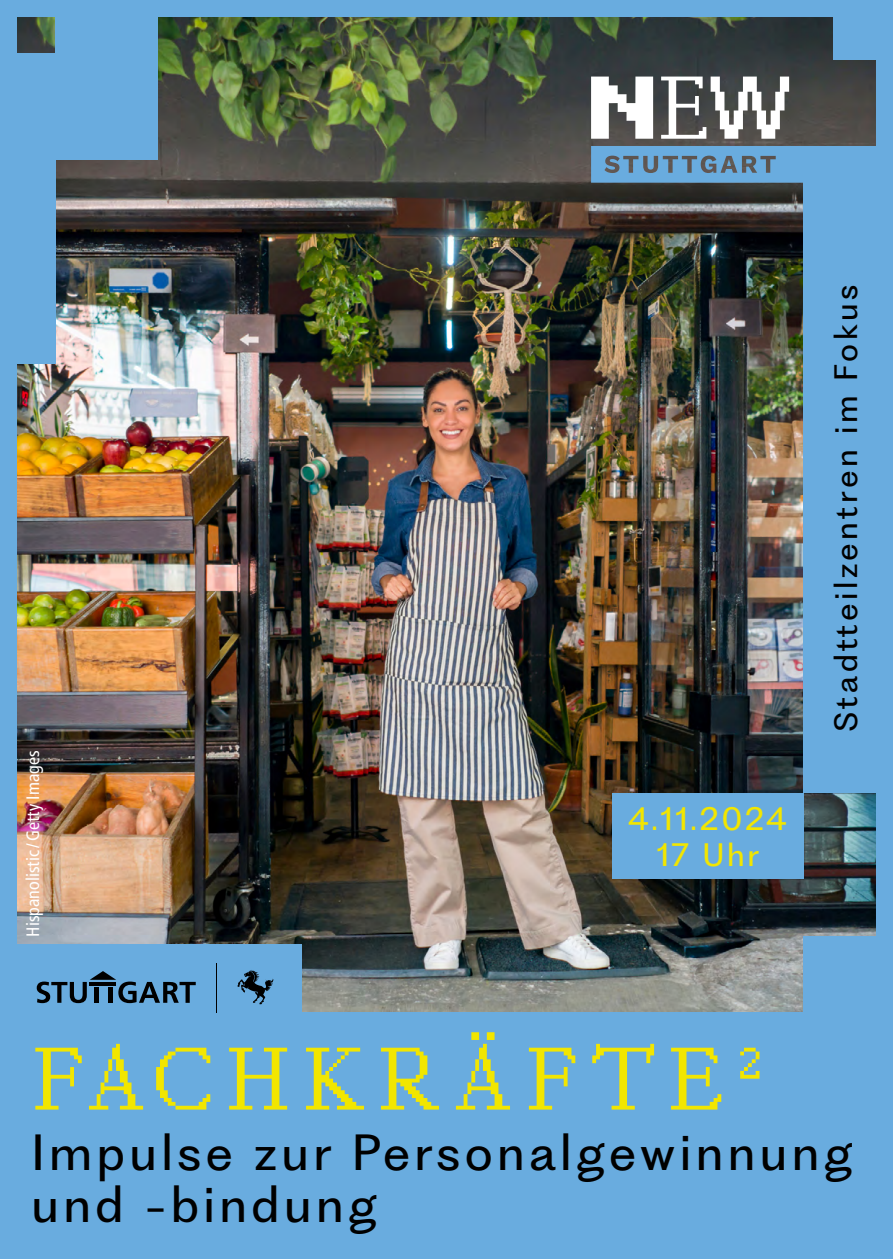
<style>
.page{position:relative;width:893px;height:1259px;background:#fff}
.page>*{position:absolute;margin:0;border:0;box-sizing:border-box;transform-origin:0 0}
.t1{font:96.6px "PP Mondwest";letter-spacing:.115em;color:#f2e600}
.t2{font:47.1px/52.5px "PP Fragment Sans";letter-spacing:.095em;color:#000}
.t3{font:30px "PP Fragment Sans";letter-spacing:.12em;color:#000}
.t4{font:30px/36px "PP Fragment Sans";letter-spacing:.09em;color:#f2e600;text-align:center}
.t5{font:condensed 18px "Frutiger LT Com";color:#fff}
</style>
<div class="page">
<img style="left:0;top:0;width:893px;height:1012px">
<div style="left:0;top:1012px;width:893px;height:247px;background:#69acdf"></div>
<div style="left:0;top:944px;width:302px;height:68px;background:#69acdf"></div>
<svg style="left:37px;top:971px;width:159px;height:32px"></svg>
<svg style="left:237px;top:970px;width:37px;height:34px"></svg>
<hr style="left:216px;top:962px;width:1px;height:50px;background:#000">
<div style="left:804px;top:935px;width:72px;height:77px;background:#69acdf"></div>
<div style="left:804px;top:179px;width:89px;height:614px;background:#69acdf"></div>
<div style="left:833px;top:0;width:60px;height:60px;background:#69acdf"></div>
<div style="left:55px;top:2px;width:102px;height:157px;background:#69acdf"></div>
<div style="left:0;top:53px;width:55px;height:311px;background:#69acdf"></div>
<div style="left:612px;top:793px;width:192px;height:85px;background:#69acdf"></div>
<svg style="left:661px;top:77px;width:128px;height:62px"></svg>
<svg style="left:591px;top:77px;width:62px;height:62px"></svg>
<svg style="left:591px;top:146px;width:293px;height:37px;background:#67a1cd"></svg>
<p class="t5" style="left:22px;top:936px;width:187px;rotate:-90deg">Hispanolistic/Getty Images</p>
<p class="t4" style="left:628px;top:803px;width:160px">4.11.2024<br>17 Uhr</p>
<p class="t3" style="left:827px;top:731px;width:447px;rotate:-90deg">Stadtteilzentren im Fokus</p>
<h1 class="t1" style="left:31px;top:1020px;width:733px">FACHKRÄFTE²</h1>
<p class="t2" style="left:31px;top:1129px;width:823px">Impulse zur Personalgewinnung und -bindung</p>
</div>
